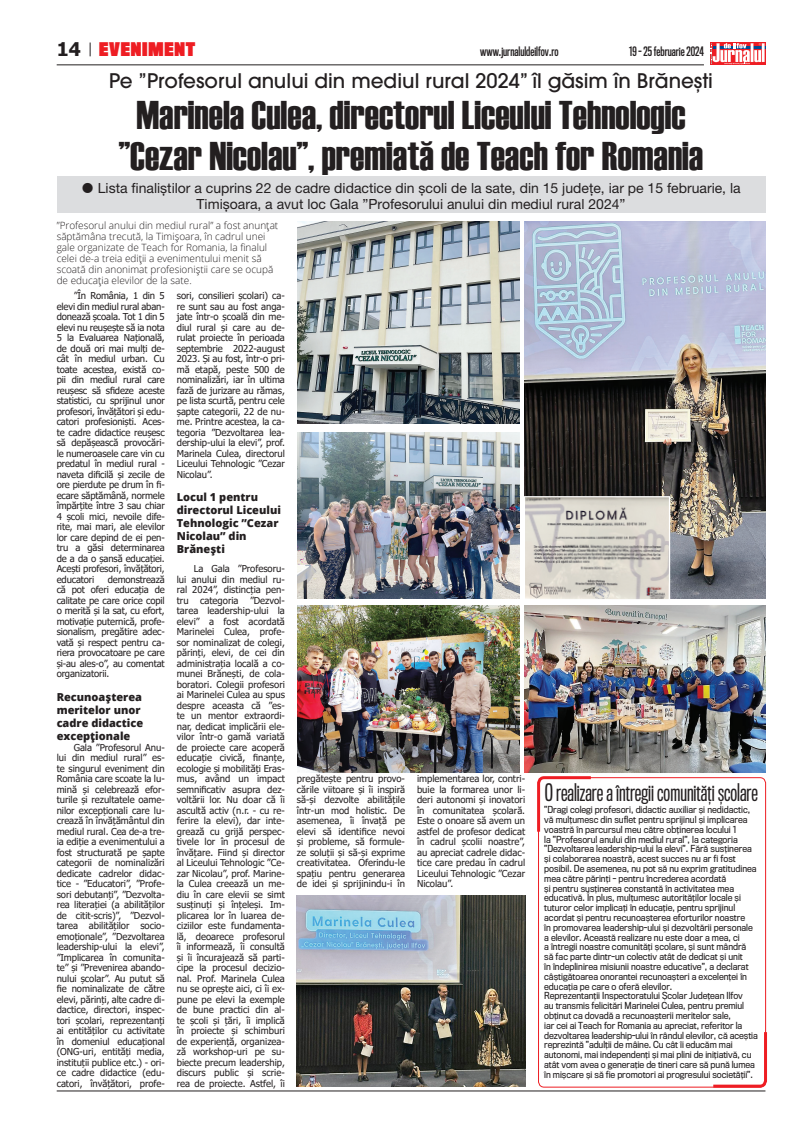
<style>
.page{position:relative;width:808px;height:1134px;background:#fff}
.page>*{position:absolute;margin:0;border:0;box-sizing:border-box;transform-origin:0 0}
.t1{font:40px/41px "Haettenschweiler";color:#231f20;text-align:center}
.t2{font:22.3px "Titling Gothic FB Comp";color:#231f20}
.t3{font:500 20px "ITC Avant Garde Pro";color:#231f20}
.t4{font:700 18.8px "Tahoma";color:#231f20}
.t5{font:900 17.3px "Titling Gothic FB Comp";letter-spacing:.05em;color:#ee1d23}
.t6{font:14px/16.4px "Helvetica Neue";color:#231f20}
.t7{font:600 12px "Titling Gothic FB Comp";color:#231f20}
.t8{font:800 11px/13px "Open Sans";color:#231f20}
.t9{font:300 10px/11px "Open Sans";color:#231f20}
.t10{font:9.5px/10.5px "Tahoma";letter-spacing:-.005em;color:#231f20;text-align:justify}
.t11{font:9px/9.8px "Titling Gothic FB Narrow";color:#231f20}
</style>
<div class="page">
<div style="left:710px;top:43px;width:55px;height:22px;background:#ee1d23"></div>
<svg style="left:710px;top:43px;width:55px;height:21px"></svg>
<hr style="left:57px;top:64px;width:647px;height:1px;background:#231f20">
<hr style="left:57px;top:1090px;width:708px;height:1px;background:#231f20">
<svg style="left:90px;top:43px;width:1px;height:13px"></svg>
<img style="left:524px;top:221px;width:241px;height:378px">
<img style="left:526px;top:498px;width:142px;height:100px">
<div style="left:524px;top:496px;width:146px;height:104px;border:1px solid #fff"></div>
<img style="left:298px;top:606px;width:222px;height:166px">
<img style="left:298px;top:432px;width:222px;height:167px">
<img style="left:298px;top:221px;width:222px;height:202px">
<img style="left:524px;top:606px;width:241px;height:166px">
<img style="left:297px;top:895px;width:228px;height:191px">
<div style="left:57px;top:176px;width:708px;height:37px;background:#dcdddf"></div>
<div style="left:538px;top:777px;width:228px;height:311px;border:1px solid #ee1d23;border-radius:6px"></div>
<svg style="left:537px;top:776px;width:57px;height:59px"></svg>
<svg style="left:710px;top:1029px;width:57px;height:59px"></svg>
<h3 class="t5" style="left:99px;top:38px;width:98px">EVENIMENT</h3>
<h3 class="t3" style="left:109px;top:68px;width:605px">Pe ”Profesorul anului din mediul rural 2024” îl găsim în Brănești</h3>
<h1 class="t1" style="left:119px;top:95px;width:586px">Marinela Culea, directorul Liceului Tehnologic ”Cezar Nicolau”, premiată de Teach for Romania</h1>
<h3 class="t6" style="left:197px;top:181px;width:546px;text-indent:-99px">Lista finaliștilor a cuprins 22 de cadre didactice din școli de la sate, din 15 județe, iar pe 15 februarie, la<br>Timișoara, a avut loc Gala ”Profesorului anului din mediul rural 2024”</h3>
<p class="t9" style="left:57px;top:219px;width:223px">”Profesorul anului din mediul rural” a fost anunțat săptămâna trecută, la Timișoara, în cadrul unei gale organizate de Teach for Romania, la finalul celei de-a treia ediții a evenimentului menit să scoată din anonimat profesioniștii care se ocupă de educația elevilor de la sate.</p>
<h3 class="t4" style="left:57px;top:36px;width:26px">14</h3>
<p class="t7" style="left:480px;top:45px;width:80px">www.jurnaluldeilfov.ro</p>
<p class="t7" style="left:629px;top:45px;width:76px">19 - 25 februarie 2024</p>
<p class="t10" style="left:57px;top:291px;width:110px;text-indent:17px">”În România, 1 din 5 elevi din mediul rural aban&shy;donează școala. Tot 1 din 5 elevi nu reușește să ia nota 5 la Evaluarea Națională, de două ori mai mulți de&shy;cât în mediul urban. Cu toate acestea, există co&shy;pii din mediul rural care reușesc să sfideze aceste statistici, cu sprijinul unor profesori, învățători și edu&shy;catori profesioniști. Aces&shy;te cadre didactice reușesc să depășească provocări&shy;le numeroasele care vin cu predatul în mediul rural - naveta dificilă și zecile de ore pierdute pe drum în fi&shy;ecare săptămână, normele împărțite între 3 sau chiar 4 școli mici, nevoile dife&shy;rite, mai mari, ale elevilor lor care depind de ei pen&shy;tru a găsi determinarea de a da o șansă educației.<br>Acești profesori, învățători, educatori</p>
<p class="t10" style="left:57px;top:575px;width:110px;text-indent:51px">demonstrează că pot oferi educația de calitate pe care orice copil o merită și la sat, cu efort, motivație puternică, profe&shy;sionalism, pregătire adec&shy;vată și respect pentru ca&shy;riera provocatoare pe care și-au ales-o”, au comentat organizatorii.</p>
<p class="t8" style="left:57px;top:690px;width:88px">Recunoașterea meritelor unor cadre didactice excepționale</p>
<p class="t10" style="left:57px;top:743px;width:110px;text-indent:17px">Gala ”Profesorul Anu&shy;lui din mediul rural” es&shy;te singurul eveniment din România care scoate la lu&shy;mină și celebrează efor&shy;turile și rezultatele oame&shy;nilor excepționali care lu&shy;crează în învățământul din mediul rural. Cea de-a tre&shy;ia ediție a evenimentului a fost structurată pe șapte categorii de nominalizări dedicate cadrelor didac&shy;tice - ”Educatori”, ”Profe&shy;sori debutanți”, ”Dezvolta&shy;rea literației (a abilităților de citit-scris)”, ”Dezvol&shy;tarea abilităților socio&shy;emoționale”, ”Dezvoltarea leadership-ului la elevi”, ”Implicarea în comunita&shy;te” și ”Prevenirea abando&shy;nului școlar”. Au putut să fie nominalizate de către elevi, părinți, alte cadre di&shy;dactice, directori, inspec&shy;tori școlari, reprezentanți ai entităților cu activitate în domeniul educațional (ONG-uri, entități media, instituții publice etc.) - ori&shy;ce cadre didactice (edu&shy;catori, învățători, profe-</p>
<p class="t10" style="left:177px;top:291px;width:110px">sori, consilieri școlari) ca&shy;re sunt sau au fost anga&shy;jate într-o școală din me&shy;diul rural și care au de&shy;rulat proiecte în perioada septembrie 2022-august 2023. Și au fost, într-o pri&shy;mă etapă, peste 500 de nominalizări, iar în ultima fază de jurizare au rămas, pe lista scurtă, pentru cele șapte categorii, 22 de nu&shy;me. Printre acestea, la ca&shy;tegoria ”Dezvoltarea lea&shy;dership-ului la elevi”, prof.<br>Marinela Culea, directorul Liceului Tehnologic ”Cezar Nicolau”.</p>
<p class="t8" style="left:177px;top:490px;width:106px">Locul 1 pentru directorul Liceului<br>Tehnologic ”Cezar<br>Nicolau” din<br>Brănești</p>
<p class="t10" style="left:177px;top:564px;width:110px;text-indent:17px">La Gala ”Profesoru&shy;lui anului din mediul ru&shy;ral 2024”, distincția pen&shy;tru categoria ”Dezvol&shy;tarea leadership-ului la elevi” a fost acordată Marinelei Culea, profe&shy;sor nominalizat de colegi, părinți, elevi, de cei din administrația locală a co&shy;munei Brănești, de cola&shy;boratori. Colegii profesori ai Marinelei Culea au spus despre aceasta că ”es&shy;te un mentor extraordi&shy;nar, dedicat implicării ele&shy;vilor într-o gamă variată de proiecte care acoperă educație civică, finanțe, ecologie și mobilități Eras&shy;mus, având un impact semnificativ asupra dez&shy;voltării lor. Nu doar că îi ascultă activ (n.r. - cu re&shy;ferire la elevi), dar inte&shy;grează cu grijă perspec&shy;tivele lor în procesul de învățare. Fiind și director al Liceului Tehnologic ”Ce&shy;zar Nicolau”, prof. Marine&shy;la Culea creează un me&shy;diu în care elevii se simt susținuți și înțeleși. Im&shy;plicarea lor în luarea de&shy;ciziilor este fundamenta&shy;lă, deoarece profesorul îi informează, îi consultă și îi încurajează să parti&shy;cipe la procesul decizio&shy;nal. Prof. Marinela Culea nu se oprește aici, ci îi ex&shy;pune pe elevi la exemple de bune practici din al&shy;te școli și țări, îi implică în proiecte și schimburi de experiență, organizea&shy;ză workshop-uri pe su&shy;biecte precum leadership, discurs public și scrie&shy;rea de proiecte. Astfel, îi</p>
<p class="t10" style="left:297px;top:774px;width:110px">pregătește pentru provo&shy;cările viitoare și îi inspiră să-și dezvolte abilitățile într-un mod holistic. De asemenea, îi învață pe elevi să identifice nevoi și probleme, să formule&shy;ze soluții și să-și exprime creativitatea. Oferindu-le spațiu pentru generarea de idei și sprijinindu-i în</p>
<p class="t10" style="left:417px;top:774px;width:110px">implementarea lor, contri&shy;buie la formarea unor li&shy;deri autonomi și inovatori în comunitatea școlară.<br>Este o onoare să avem un astfel de profesor dedicat în cadrul școlii noastre”, au apreciat cadrele didac&shy;tice care predau în cadrul Liceului Tehnologic ”Cezar Nicolau”.</p>
<h2 class="t2" style="left:545px;top:779px;width:215px">O realizare a întregii comunități școlare</h2>
<p class="t11" style="left:544px;top:805px;width:215px">”Dragi colegi profesori, didactic auxiliar și nedidactic, vă mulțumesc din suflet pentru sprijinul și implicarea voastră în parcursul meu către obținerea locului 1<br>la ”Profesorul anului din mediul rural”, la categoria ”Dezvoltarea leadership-ului la elevi”. Fără susținerea și colaborarea noastră, acest succes nu ar fi fost posibil. De asemenea, nu pot să nu exprim gratitudinea mea către părinți - pentru încrederea acordată<br>și pentru susținerea constantă în activitatea mea educativă. În plus, mulțumesc autorităților locale și tuturor celor implicați în educație, pentru sprijinul acordat și pentru recunoașterea eforturilor noastre<br>în promovarea leadership-ului și dezvoltării personale a elevilor. Această realizare nu este doar a mea, ci<br>a întregii noastre comunități școlare, și sunt mândră să fac parte dintr-un colectiv atât de dedicat și unit<br>în îndeplinirea misiunii noastre educative”, a declarat câștigătoarea onorantei recunoașteri a excelenței în educația pe care o oferă elevilor.<br>Reprezentanții Inspectoratului Școlar Județean Ilfov<br>au transmis felicitări Marinelei Culea, pentru premiul obținut ca dovadă a recunoașterii meritelor sale,<br>iar cei ai Teach for Romania au apreciat, referitor la dezvoltarea leadership-ului în rândul elevilor, că aceștia reprezintă ”adulții de mâine. Cu cât îi educăm mai autonomi, mai independenți și mai plini de inițiativă, cu atât vom avea o generație de tineri care să pună lumea în mișcare și să fie promotori ai progresului societății”.</p>
</div>
